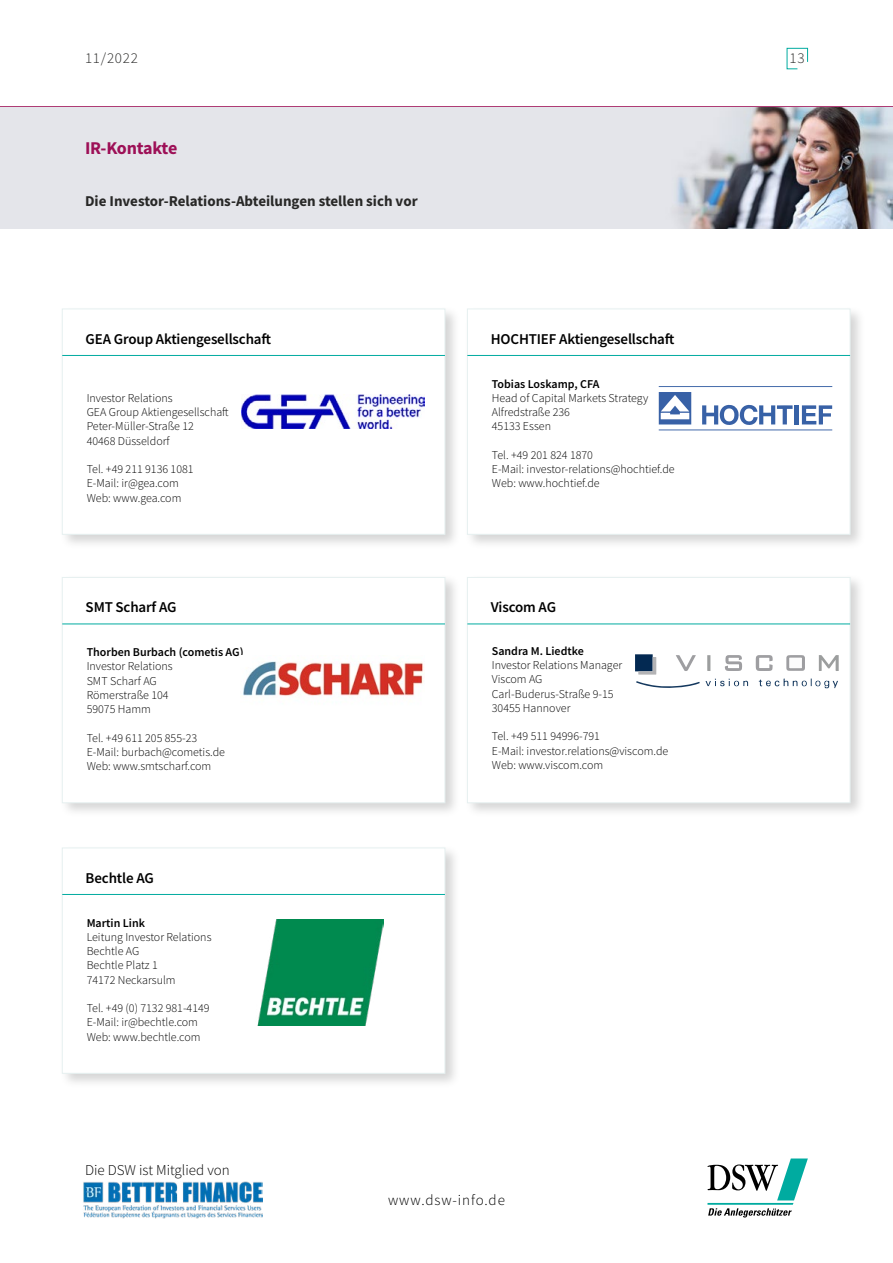
<style>
.page{position:relative;width:893px;height:1263px;background:#fff}
.page>*{position:absolute;margin:0;border:0;box-sizing:border-box;transform-origin:0 0}
.t1{font:700 18px "Source Sans Pro";letter-spacing:-.02em;color:#9d1057}
.t2{font:600 15px "Source Sans Pro";letter-spacing:-.01em;color:#000}
.t3{font:700 15px "Source Sans Pro";color:#282827}
.t4{font:300 15px "Source Sans Pro";color:#000}
.t5{font:300 15px "Source Sans Pro";letter-spacing:.06em;color:#000}
.t6{font:300 15px "Source Sans Pro";letter-spacing:.05em;color:#282827}
.t7{font:300 12px/14.2px "Source Sans Pro";color:#000}
.t8{font:600 12px "Source Sans Pro";color:#000}
</style>
<div class="page">
<svg style="left:786px;top:48px;width:22px;height:22px"></svg>
<hr style="left:0;top:106px;width:893px;height:1px;background:#9d1057">
<svg style="left:707px;top:1158px;width:101px;height:59px"></svg>
<img style="left:83px;top:1182px;width:180px;height:37px">
<img style="left:0;top:107px;width:893px;height:121px">
<div style="left:59px;top:305px;width:401px;height:245px;background:#000;opacity:.17"></div>
<div style="left:62px;top:309px;width:383px;height:225px;background:#fff;border:1px solid #e6f0f0"></div>
<hr style="left:62px;top:355px;width:383px;height:1px;background:#00aba0">
<img style="left:242px;top:394px;width:182px;height:34px">
<div style="left:464px;top:305px;width:401px;height:245px;background:#000;opacity:.17"></div>
<div style="left:467px;top:309px;width:383px;height:225px;background:#fff;border:1px solid #e6f0f0"></div>
<hr style="left:467px;top:355px;width:383px;height:1px;background:#00aba0">
<svg style="left:659px;top:386px;width:173px;height:44px"></svg>
<hr style="left:794px;top:405px;width:4px;height:19px;background:#3661a6">
<div style="left:59px;top:574px;width:401px;height:244px;background:#000;opacity:.17"></div>
<div style="left:62px;top:577px;width:383px;height:226px;background:#fff;border:1px solid #e6f0f0"></div>
<hr style="left:62px;top:623px;width:383px;height:1px;background:#00aba0">
<img style="left:242px;top:661px;width:182px;height:37px">
<div style="left:464px;top:574px;width:401px;height:244px;background:#000;opacity:.17"></div>
<div style="left:467px;top:577px;width:383px;height:226px;background:#fff;border:1px solid #e6f0f0"></div>
<hr style="left:467px;top:623px;width:383px;height:1px;background:#00aba0">
<svg style="left:819px;top:655px;width:20px;height:16px"></svg>
<svg style="left:756px;top:655px;width:17px;height:16px"></svg>
<svg style="left:786px;top:655px;width:19px;height:16px"></svg>
<svg style="left:759px;top:678px;width:79px;height:11px"></svg>
<svg style="left:635px;top:654px;width:113px;height:34px"></svg>
<div style="left:59px;top:844px;width:401px;height:245px;background:#000;opacity:.17"></div>
<div style="left:62px;top:848px;width:383px;height:225px;background:#fff;border:1px solid #e6f0f0"></div>
<hr style="left:62px;top:894px;width:383px;height:1px;background:#00aba0">
<img style="left:257px;top:920px;width:127px;height:105px">
<p class="t6" style="left:85px;top:49px;width:54px">11/2022</p>
<p class="t6" style="left:790px;top:49px;width:17px">13</p>
<h1 class="t1" style="left:85px;top:136px;width:94px">IR-Kontakte</h1>
<p class="t3" style="left:85px;top:191px;width:334px">Die Investor-Relations-Abteilungen stellen sich vor</p>
<p class="t2" style="left:86px;top:329px;width:187px">GEA Group Aktiengesellschaft</p>
<p class="t7" style="left:87px;top:391px;width:143px">Investor Relations<br>GEA Group Aktiengesellschaft<br>Peter-Müller-Straße 12<br>40468 Düsseldorf</p>
<p class="t7" style="left:87px;top:462px;width:108px">Tel. +49 211 9136 1081<br>E-Mail: ir@gea.com<br>Web: www.gea.com</p>
<p class="t2" style="left:86px;top:597px;width:92px">SMT Scharf AG</p>
<p class="t8" style="left:87px;top:644px;width:158px">Thorben Burbach (cometis AG)</p>
<p class="t7" style="left:87px;top:659px;width:88px">Investor Relations<br>SMT Scharf AG<br>Römerstraße 104<br>59075 Hamm</p>
<p class="t7" style="left:87px;top:730px;width:140px">Tel. +49 611 205 855-23<br>E-Mail: burbach@cometis.de<br>Web: www.smtscharf.com</p>
<p class="t2" style="left:86px;top:868px;width:70px">Bechtle AG</p>
<p class="t8" style="left:87px;top:915px;width:60px">Martin Link</p>
<p class="t7" style="left:87px;top:930px;width:126px">Leitung Investor Relations<br>Bechtle AG<br>Bechtle Platz 1<br>74172 Neckarsulm</p>
<p class="t7" style="left:87px;top:1001px;width:124px">Tel. +49 (0) 7132 981-4149<br>E-Mail: ir@bechtle.com<br>Web: www.bechtle.com</p>
<p class="t4" style="left:85px;top:1161px;width:146px">Die DSW ist Mitglied von</p>
<p class="t2" style="left:491px;top:329px;width:185px">HOCHTIEF Aktiengesellschaft</p>
<p class="t8" style="left:492px;top:376px;width:109px">Tobias Loskamp, CFA</p>
<p class="t7" style="left:492px;top:391px;width:158px">Head of Capital Markets Strategy<br>Alfredstraße 236<br>45133 Essen</p>
<p class="t7" style="left:492px;top:448px;width:184px">Tel. +49 201 824 1870<br>E-Mail: investor-relations@hochtief.de<br>Web: www.hochtief.de</p>
<p class="t2" style="left:491px;top:597px;width:67px">Viscom AG</p>
<p class="t8" style="left:492px;top:643px;width:94px">Sandra M. Liedtke</p>
<p class="t7" style="left:492px;top:658px;width:132px">Investor Relations Manager<br>Viscom AG<br>Carl-Buderus-Straße 9-15<br>30455 Hannover</p>
<p class="t7" style="left:492px;top:729px;width:178px">Tel. +49 511 94996-791<br>E-Mail: investor.relations@viscom.de<br>Web: www.viscom.com</p>
<p class="t5" style="left:388px;top:1191px;width:118px">www.dsw-info.de</p>
</div>
